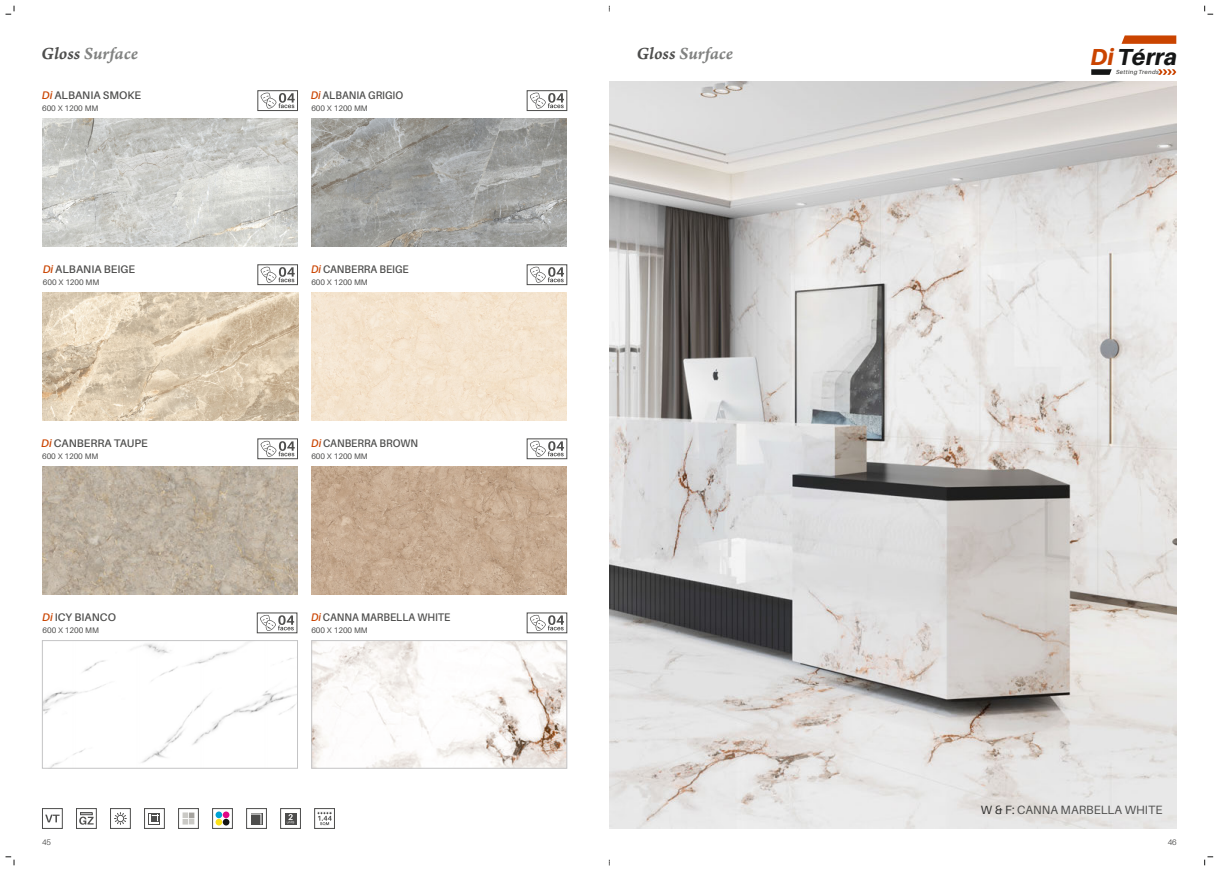
<style>
.page{position:relative;width:1219px;height:871px;background:#fff}
.page>*{position:absolute;margin:0;border:0;box-sizing:border-box;transform-origin:0 0}
.t1{font:italic 800 23.2px "Aileron";color:#151616}
.t2{font:18px "Arno Pro Smbd Italic Caption";letter-spacing:-.005em;color:#818281}
.t3{font:12px "Aileron";color:#4e4e4d}
.t4{font:600 11px "Aileron";color:#4e4e4d;scale:.94 1}
.t5{font:600 11px "Aileron";color:#4e4e4d}
.t6{font:8px "Aileron";color:#4e4e4d}
.t7{font:300 8px "Aileron";color:#313130}
.t8{font:italic 600 5.9px "Aileron";letter-spacing:.055em;color:#4e4e4d}
.s1{color:#4e4e4d}
.s2{font-style:italic;color:#ca4400}
.s3{color:#ca4400}
.s4{color:#313130}
</style>
<div class="page">
<svg style="left:6px;top:6px;width:9px;height:9px"></svg>
<svg style="left:1204px;top:6px;width:9px;height:9px"></svg>
<svg style="left:6px;top:856px;width:9px;height:9px"></svg>
<svg style="left:1204px;top:856px;width:9px;height:9px"></svg>
<div style="left:314px;top:807px;width:21px;height:21px;border:1px solid #4e4e4d"></div>
<svg style="left:317px;top:811px;width:15px;height:14px"></svg>
<div style="left:280px;top:807px;width:21px;height:21px;border:1px solid #4e4e4d"></div>
<svg style="left:285px;top:813px;width:11px;height:11px"></svg>
<svg style="left:287px;top:813px;width:7px;height:10px"></svg>
<div style="left:144px;top:807px;width:21px;height:21px;border:1px solid #4e4e4d"></div>
<svg style="left:148px;top:813px;width:12px;height:11px"></svg>
<svg style="left:149px;top:813px;width:10px;height:10px"></svg>
<div style="left:42px;top:807px;width:21px;height:21px;border:1px solid #4e4e4d"></div>
<svg style="left:45px;top:814px;width:15px;height:8px"></svg>
<div style="left:76px;top:807px;width:21px;height:21px;border:1px solid #4e4e4d"></div>
<svg style="left:79px;top:812px;width:15px;height:12px"></svg>
<div style="left:178px;top:807px;width:21px;height:21px;border:1px solid #4e4e4d"></div>
<svg style="left:183px;top:812px;width:11px;height:12px"></svg>
<div style="left:212px;top:807px;width:21px;height:21px;border:1px solid #4e4e4d"></div>
<div style="left:216px;top:818px;width:6px;height:7px;background:#fbe116;border-radius:50%"></div>
<div style="left:216px;top:811px;width:6px;height:7px;background:#00a3d4;border-radius:50%"></div>
<div style="left:223px;top:811px;width:6px;height:7px;background:#e10886;border-radius:50%"></div>
<div style="left:223px;top:818px;width:6px;height:7px;background:#151616;border-radius:50%"></div>
<div style="left:246px;top:807px;width:21px;height:21px;border:1px solid #4e4e4d"></div>
<svg style="left:251px;top:813px;width:10px;height:11px"></svg>
<div style="left:110px;top:807px;width:21px;height:21px;border:1px solid #4e4e4d"></div>
<svg style="left:114px;top:812px;width:13px;height:12px"></svg>
<svg style="left:526px;top:90px;width:42px;height:21px"></svg>
<svg style="left:526px;top:438px;width:42px;height:21px"></svg>
<svg style="left:526px;top:612px;width:42px;height:21px"></svg>
<img style="left:314px;top:642px;width:251px;height:124px">
<div style="left:312px;top:640px;width:255px;height:128px;border:1px solid #c4c4c5"></div>
<img style="left:609px;top:82px;width:567px;height:746px">
<svg style="left:257px;top:90px;width:41px;height:21px"></svg>
<svg style="left:1091px;top:69px;width:21px;height:6px"></svg>
<svg style="left:1121px;top:35px;width:55px;height:9px"></svg>
<svg style="left:1158px;top:69px;width:18px;height:6px"></svg>
<img style="left:43px;top:292px;width:255px;height:128px">
<img style="left:312px;top:118px;width:255px;height:128px">
<img style="left:42px;top:118px;width:255px;height:128px">
<img style="left:312px;top:292px;width:255px;height:128px">
<img style="left:312px;top:466px;width:255px;height:128px">
<img style="left:42px;top:466px;width:255px;height:128px">
<svg style="left:257px;top:264px;width:41px;height:21px"></svg>
<svg style="left:526px;top:264px;width:42px;height:21px"></svg>
<svg style="left:257px;top:438px;width:41px;height:21px"></svg>
<svg style="left:256px;top:612px;width:42px;height:21px"></svg>
<img style="left:44px;top:642px;width:252px;height:124px">
<div style="left:42px;top:640px;width:256px;height:128px;border:1px solid #c4c4c5"></div>
<h2 class="t2" style="left:41px;top:47px;width:98px"><span class="s1">Gloss</span> Surface</h2>
<h2 class="t2" style="left:636px;top:47px;width:98px"><span class="s1">Gloss</span> Surface</h2>
<h3 class="t5" style="left:42px;top:91px;width:101px"><span class="s2">Di</span> ALBANIA SMOKE</h3>
<p class="t6" style="left:42px;top:105px;width:58px">600 X 1200 MM</p>
<h3 class="t4" style="left:311px;top:91px;width:100px"><span class="s2">Di</span> ALBANIA GRIGIO</h3>
<p class="t6" style="left:311px;top:105px;width:58px">600 X 1200 MM</p>
<h3 class="t5" style="left:43px;top:265px;width:94px"><span class="s2">Di</span> ALBANIA BEIGE</h3>
<p class="t6" style="left:43px;top:279px;width:58px">600 X 1200 MM</p>
<h3 class="t4" style="left:311px;top:265px;width:105px"><span class="s2">Di</span> CANBERRA BEIGE</h3>
<p class="t6" style="left:311px;top:279px;width:58px">600 X 1200 MM</p>
<h3 class="t5" style="left:41px;top:438px;width:108px"><span class="s2">Di</span> CANBERRA TAUPE</h3>
<p class="t6" style="left:42px;top:453px;width:58px">600 X 1200 MM</p>
<h3 class="t4" style="left:311px;top:438px;width:115px"><span class="s2">Di</span> CANBERRA BROWN</h3>
<p class="t6" style="left:311px;top:453px;width:58px">600 X 1200 MM</p>
<h3 class="t5" style="left:42px;top:612px;width:75px"><span class="s2">Di</span> ICY BIANCO</h3>
<p class="t6" style="left:42px;top:626px;width:58px">600 X 1200 MM</p>
<h3 class="t4" style="left:311px;top:612px;width:150px"><span class="s2">Di</span> CANNA MARBELLA WHITE</h3>
<p class="t6" style="left:311px;top:626px;width:58px">600 X 1200 MM</p>
<h1 class="t1" style="left:1091px;top:47px;width:88px"><span class="s3">Di</span> Térra</h1>
<p class="t8" style="left:1116px;top:69px;width:44px">Setting Trends</p>
<h3 class="t3" style="left:981px;top:804px;width:183px"><span class="s4">W &amp; F:</span> CANNA MARBELLA WHITE</h3>
<p class="t7" style="left:42px;top:838px;width:10px">45</p>
<p class="t7" style="left:1168px;top:838px;width:10px">46</p>
</div>
